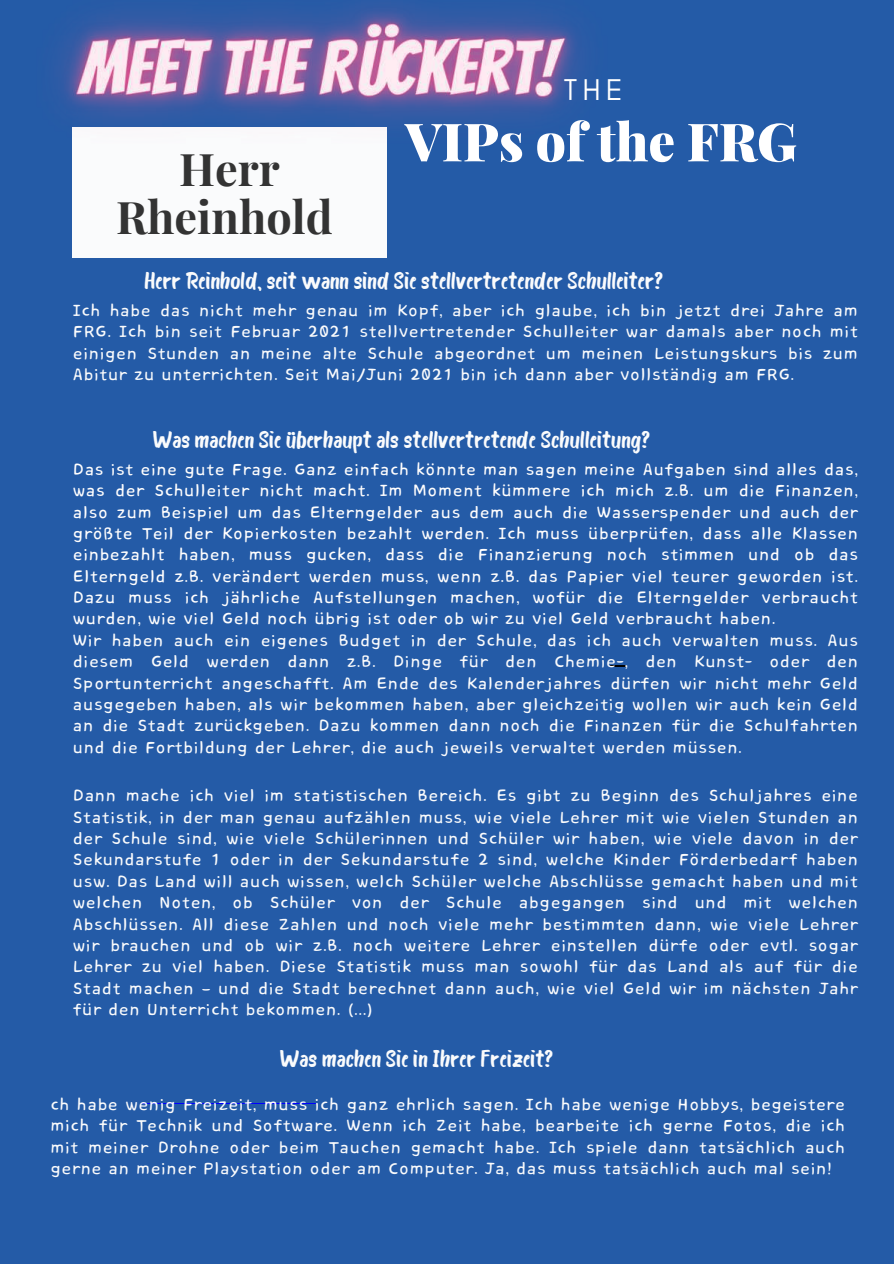
<style>
.page{position:relative;width:894px;height:1264px;background:#fff}
.page>*{position:absolute;margin:0;border:0;box-sizing:border-box;transform-origin:0 0}
.t1{font:900 52.8px "Playfair Display";color:#fff}
.t2{font:700 45px/48.3px "Playfair Display";color:#333;text-align:center}
.t3{font:30.6px "Glacial Indifference";color:#fff}
.t4{font:23.25px "Bosk";color:#fafbfc}
.t5{font:21px/21.3px "Core Bandi Face";color:#fafbfc;text-align:justify}
.t6{font:21px/21.3px "Core Bandi Face";color:#fffefe;text-align:justify}
</style>
<div class="page">
<div style="left:0;top:0;width:893px;height:1263px;background:#245ba7"></div>
<hr style="left:141px;top:1102px;width:174px;height:1px;background:#00f">
<svg style="left:610px;top:665px;width:15px;height:1px"></svg>
<div style="left:72px;top:127px;width:314px;height:131px;background:#fafbfc"></div>
<img style="left:58px;top:2px;width:522px;height:203px">
<h2 class="t2" style="left:116px;top:141px;width:218px">Herr<br>Rheinhold</h2>
<h3 class="t3" style="left:563px;top:72px;width:61px">THE</h3>
<h1 class="t1" style="left:405px;top:100px;width:393px">VIPs of the FRG</h1>
<p class="t4" style="left:144px;top:264px;width:519px">Herr Reinhold, seit wann sind Sie stellvertretender Schulleiter?</p>
<p class="t5" style="left:73px;top:300px;width:786px">Ich habe das nicht mehr genau im Kopf, aber ich glaube, ich bin jetzt drei Jahre am FRG. Ich bin seit Februar 2021 stellvertretender Schulleiter war damals aber noch mit einigen Stunden an meine alte Schule abgeordnet um meinen Leistungskurs bis zum Abitur zu unterrichten. Seit Mai/Juni 2021 bin ich dann aber vollständig am FRG.</p>
<p class="t4" style="left:153px;top:422px;width:498px">Was machen Sie überhaupt als stellvertretende Schulleitung?</p>
<p class="t6" style="left:73px;top:459px;width:786px">Das ist eine gute Frage. Ganz einfach könnte man sagen meine Aufgaben sind alles das, was der Schulleiter nicht macht. Im Moment kümmere ich mich z.B. um die Finanzen, also zum Beispiel um das Elterngelder aus dem auch die Wasserspender und auch der größte Teil der Kopierkosten bezahlt werden. Ich muss überprüfen, dass alle Klassen einbezahlt haben, muss gucken, dass die Finanzierung noch stimmen und ob das Elterngeld z.B. verändert werden muss, wenn z.B. das Papier viel teurer geworden ist.<br>Dazu muss ich jährliche Aufstellungen machen, wofür die Elterngelder verbraucht wurden, wie viel Geld noch übrig ist oder ob wir zu viel Geld verbraucht haben.</p>
<p class="t5" style="left:73px;top:630px;width:786px">Wir haben auch ein eigenes Budget in der Schule, das ich auch verwalten muss. Aus diesem Geld werden dann z.B. Dinge für den Chemie-, den Kunst- oder den Sportunterricht angeschafft. Am Ende des Kalenderjahres dürfen wir nicht mehr Geld ausgegeben haben, als wir bekommen haben, aber gleichzeitig wollen wir auch kein Geld an die Stadt zurückgeben. Dazu kommen dann noch die Finanzen für die Schulfahrten und die Fortbildung der Lehrer, die auch jeweils verwaltet werden müssen.</p>
<p class="t5" style="left:73px;top:785px;width:786px">Dann mache ich viel im statistischen Bereich. Es gibt zu Beginn des Schuljahres eine Statistik, in der man genau aufzählen muss, wie viele Lehrer mit wie vielen Stunden an der Schule sind, wie viele Schülerinnen und Schüler wir haben, wie viele davon in der Sekundarstufe 1 oder in der Sekundarstufe 2 sind, welche Kinder Förderbedarf haben usw. Das Land will auch wissen, welch Schüler welche Abschlüsse gemacht haben und mit welchen Noten, ob Schüler von der Schule abgegangen sind und mit welchen Abschlüssen. All diese Zahlen und noch viele mehr bestimmten dann, wie viele Lehrer wir brauchen und ob wir z.B. noch weitere Lehrer einstellen dürfe oder evtl. sogar Lehrer zu viel haben. Diese Statistik muss man sowohl für das Land als auf für die Stadt machen – und die Stadt berechnet dann auch, wie viel Geld wir im nächsten Jahr für den Unterricht bekommen. (...)</p>
<p class="t4" style="left:280px;top:1041px;width:274px">Was machen Sie in Ihrer Freizeit?</p>
<p class="t5" style="left:50px;top:1094px;width:796px">ch habe wenig Freizeit, muss ich ganz ehrlich sagen. Ich habe wenige Hobbys, begeistere mich für Technik und Software. Wenn ich Zeit habe, bearbeite ich gerne Fotos, die ich mit meiner Drohne oder beim Tauchen gemacht habe. Ich spiele dann tatsächlich auch gerne an meiner Playstation oder am Computer. Ja, das muss tatsächlich auch mal sein!</p>
</div>
